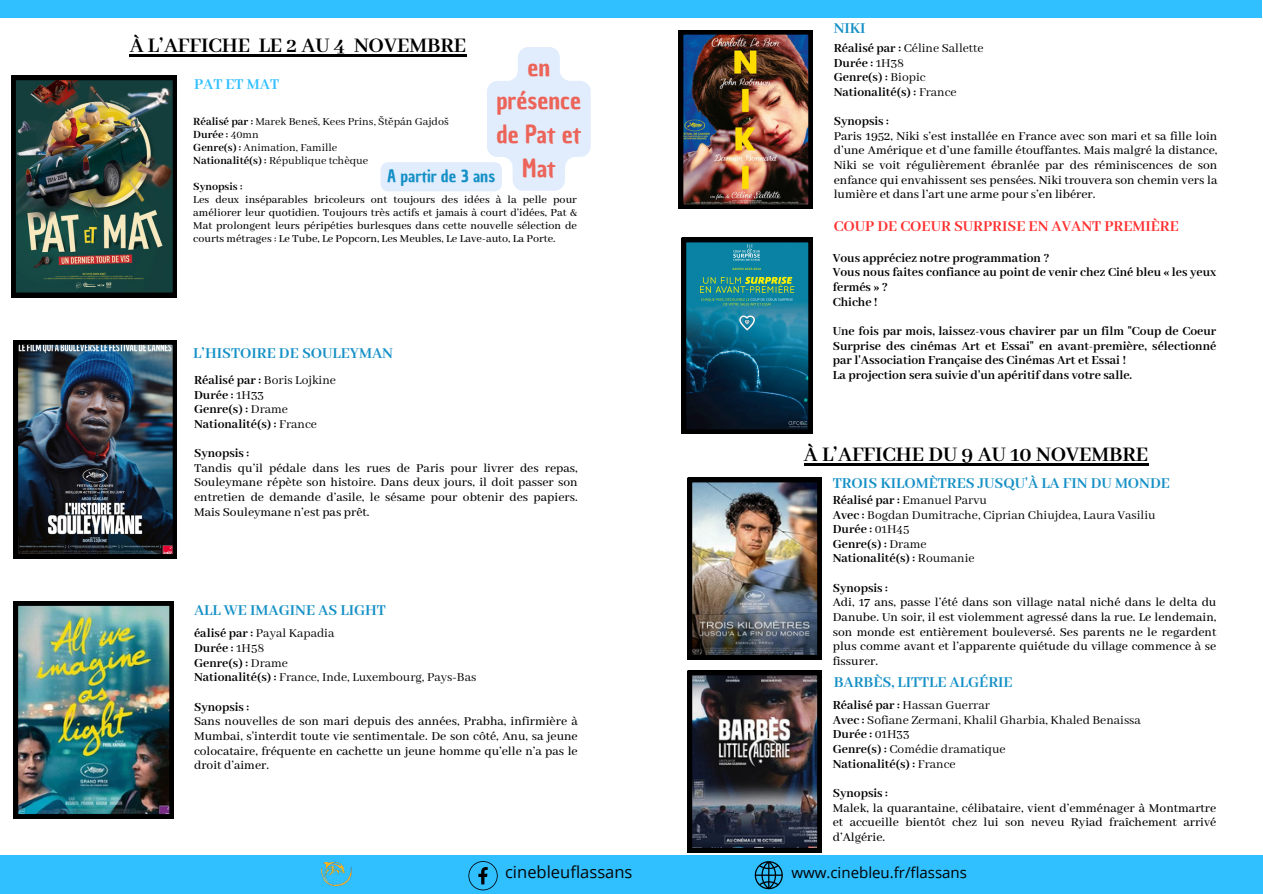
<style>
.page{position:relative;width:1263px;height:894px;background:#fff}
.page>*{position:absolute;margin:0;border:0;box-sizing:border-box;transform-origin:0 0}
.t1{font:24.15px/33.8px "Chau Philomene One";color:#ec6459;text-align:center}
.t2{font:700 22.5px "Abhaya Libre";color:#000}
.t3{font:700 16.5px "Abhaya Libre";color:#1590c6}
.t4{font:700 16.5px "Abhaya Libre";color:#ff3131}
.t5{font:16.5px "Open Sans";color:#060606}
.t6{font:16.5px "Chau Philomene One";color:#1590c6}
.t7{font:700 16.5px "Abhaya Libre";color:#30bfff}
.t8{font:15px "Open Sans";color:#000}
.t9{font:500 13.5px/14.7px "Abhaya Libre";color:#000}
.t10{font:700 13.5px/14.7px "Abhaya Libre";color:#000}
.t11{font:13.5px/14.7px "Abhaya Libre";color:#000}
.t12{font:500 12px/13px "Abhaya Libre";color:#000;text-align:justify}
.t13{font:12px "Abhaya Libre";color:#000}
.t14{font:700 12px "Abhaya Libre";color:#000}
.s1{font-weight:700}
.s2{font-weight:400}
</style>
<div class="page">
<div style="left:610px;top:854px;width:653px;height:39px;background:#30bfff"></div>
<div style="left:0;top:854px;width:630px;height:39px;background:#30bfff"></div>
<div style="left:629px;top:0;width:632px;height:18px;background:#30bfff"></div>
<div style="left:0;top:0;width:629px;height:18px;background:#30bfff"></div>
<svg style="left:468px;top:861px;width:30px;height:29px"></svg>
<svg style="left:755px;top:861px;width:28px;height:29px"></svg>
<img style="left:313px;top:854px;width:45px;height:32px">
<img style="left:14px;top:340px;width:163px;height:218px">
<img style="left:11px;top:76px;width:166px;height:221px">
<img style="left:679px;top:30px;width:134px;height:179px">
<svg style="left:682px;top:238px;width:130px;height:195px;background:#10556a"></svg>
<img style="left:14px;top:601px;width:159px;height:217px">
<img style="left:688px;top:478px;width:134px;height:181px">
<img style="left:688px;top:670px;width:134px;height:181px">
<hr style="left:130px;top:54px;width:120px;height:2px;background:#000">
<svg style="left:250px;top:54px;width:9px;height:2px"></svg>
<hr style="left:259px;top:54px;width:86px;height:2px;background:#000">
<svg style="left:345px;top:54px;width:9px;height:2px"></svg>
<hr style="left:354px;top:54px;width:112px;height:2px;background:#000">
<hr style="left:804px;top:463px;width:345px;height:2px;background:#000">
<svg style="left:381px;top:47px;width:210px;height:144px"></svg>
<p class="t2" style="left:130px;top:33px;width:338px">À L’AFFICHE LE 2 AU 4 NOVEMBRE</p>
<p class="t1" style="left:497px;top:50px;width:86px">en présence de Pat et<br>Mat</p>
<h5 class="t7" style="left:194px;top:75px;width:87px">PAT ET MAT</h5>
<h3 class="t13" style="left:193px;top:115px;width:257px"><span class="s1">Réalisé par :</span> Marek Beneš, Kees Prins, Štěpán Gajdoš</h3>
<h6 class="t14" style="left:193px;top:128px;width:67px">Durée : <span class="s2">40mn</span></h6>
<h5 class="t13" style="left:193px;top:141px;width:146px"><span class="s1">Genre(s) :</span> Animation, Famille</h5>
<p class="t13" style="left:193px;top:154px;width:176px"><span class="s1">Nationalité(s) :</span> République tchèque</p>
<h3 class="t14" style="left:193px;top:180px;width:51px">Synopsis :</h3>
<h6 class="t12" style="left:193px;top:194px;width:385px">Les deux inséparables bricoleurs ont toujours des idées à la pelle pour améliorer leur quotidien. Toujours très actifs et jamais à court d’idées, Pat &amp; Mat prolongent leurs péripéties burlesques dans cette nouvelle sélection de courts métrages : Le Tube, Le Popcorn, Les Meubles, Le Lave-auto, La Porte.</h6>
<h3 class="t6" style="left:387px;top:165px;width:109px">A partir de 3 ans</h3>
<h4 class="t3" style="left:193px;top:344px;width:201px">L’HISTOIRE DE SOULEYMAN</h4>
<p class="t10" style="left:194px;top:373px;width:143px">Réalisé par : <span class="s2">Boris Lojkine<br></span>Durée : <span class="s2">1H33<br></span>Genre(s) : <span class="s2">Drame<br></span>Nationalité(s) : <span class="s2">France</span></p>
<p class="t9" style="left:194px;top:446px;width:385px"><span class="s1">Synopsis :<br></span>Tandis qu’il pédale dans les rues de Paris pour livrer des repas, Souleymane répète son histoire. Dans deux jours, il doit passer son entretien de demande d’asile, le sésame pour obtenir des papiers.<br>Mais Souleymane n’est pas prêt.</p>
<p class="t3" style="left:194px;top:600px;width:193px">ALL WE IMAGINE AS LIGHT</p>
<p class="t11" style="left:194px;top:626px;width:284px"><span class="s1">éalisé par :</span> Payal Kapadia<br><span class="s1">Durée :</span> 1H58<br><span class="s1">Genre(s) :</span> Drame<br><span class="s1">Nationalité(s) :</span> France, Inde, Luxembourg, Pays-Bas</p>
<h3 class="t9" style="left:194px;top:699px;width:385px"><span class="s1">Synopsis :<br></span>Sans nouvelles de son mari depuis des années, Prabha, infirmière à Mumbai, s'interdit toute vie sentimentale. De son côté, Anu, sa jeune colocataire, fréquente en cachette un jeune homme qu’elle n’a pas le droit d’aimer.</h3>
<h1 class="t3" style="left:834px;top:20px;width:33px">NIKI</h1>
<h5 class="t10" style="left:834px;top:41px;width:151px">Réalisé par : <span class="s2">Céline Sallette<br></span>Durée : <span class="s2">1H38<br></span>Genre(s) : <span class="s2">Biopic<br></span>Nationalité(s) : <span class="s2">France</span></h5>
<p class="t9" style="left:834px;top:114px;width:385px"><span class="s1">Synopsis :<br></span>Paris 1952, Niki s’est installée en France avec son mari et sa fille loin d’une Amérique et d’une famille étouffantes. Mais malgré la distance, Niki se voit régulièrement ébranlée par des réminiscences de son enfance qui envahissent ses pensées. Niki trouvera son chemin vers la lumière et dans l’art une arme pour s’en libérer.</p>
<h6 class="t4" style="left:834px;top:217px;width:347px">COUP DE COEUR SURPRISE EN AVANT PREMIÈRE</h6>
<h5 class="t10" style="left:833px;top:251px;width:385px">Vous appréciez notre programmation ?<br>Vous nous faites confiance au point de venir chez Ciné bleu « les yeux fermés » ?<br>Chiche !</h5>
<h5 class="t10" style="left:833px;top:324px;width:385px">Une fois par mois, laissez-vous chavirer par un film "Coup de Coeur Surprise des cinémas Art et Essai" en avant-première, sélectionné par l'Association Française des Cinémas Art et Essai !<br>La projection sera suivie d'un apéritif dans votre salle.</h5>
<h3 class="t2" style="left:804px;top:442px;width:346px">À L’AFFICHE DU 9 AU 10 NOVEMBRE</h3>
<h4 class="t3" style="left:833px;top:474px;width:339px">TROIS KILOMÈTRES JUSQU'À LA FIN DU MONDE</h4>
<p class="t11" style="left:833px;top:493px;width:324px"><span class="s1">Réalisé par :</span> Emanuel Parvu<br><span class="s1">Avec :</span> Bogdan Dumitrache, Ciprian Chiujdea, Laura Vasiliu<br><span class="s1">Durée :</span> 01H45<br><span class="s1">Genre(s) :</span> Drame<br><span class="s1">Nationalité(s) :</span> Roumanie</p>
<p class="t9" style="left:833px;top:581px;width:385px"><span class="s1">Synopsis :<br></span>Adi, 17 ans, passe l’été dans son village natal niché dans le delta du Danube. Un soir, il est violemment agressé dans la rue. Le lendemain, son monde est entièrement bouleversé. Ses parents ne le regardent plus comme avant et l’apparente quiétude du village commence à se fissurer.</p>
<h3 class="t3" style="left:834px;top:672px;width:180px">BARBÈS, LITTLE ALGÉRIE</h3>
<h6 class="t11" style="left:833px;top:698px;width:310px"><span class="s1">Réalisé par :</span> Hassan Guerrar<br><span class="s1">Avec :</span> Sofiane Zermani, Khalil Gharbia, Khaled Benaissa<br><span class="s1">Durée :</span> 01H33<br><span class="s1">Genre(s) :</span> Comédie dramatique<br><span class="s1">Nationalité(s) :</span> France</h6>
<h5 class="t9" style="left:833px;top:785px;width:385px"><span class="s1">Synopsis :<br></span>Malek, la quarantaine, célibataire, vient d’emménager à Montmartre et accueille bientôt chez lui son neveu Ryiad fraîchement arrivé d’Algérie.</h5>
<h5 class="t5" style="left:505px;top:859px;width:129px">cinebleuflassans</h5>
<h6 class="t8" style="left:791px;top:861px;width:177px">www.cinebleu.fr/flassans</h6>
</div>
